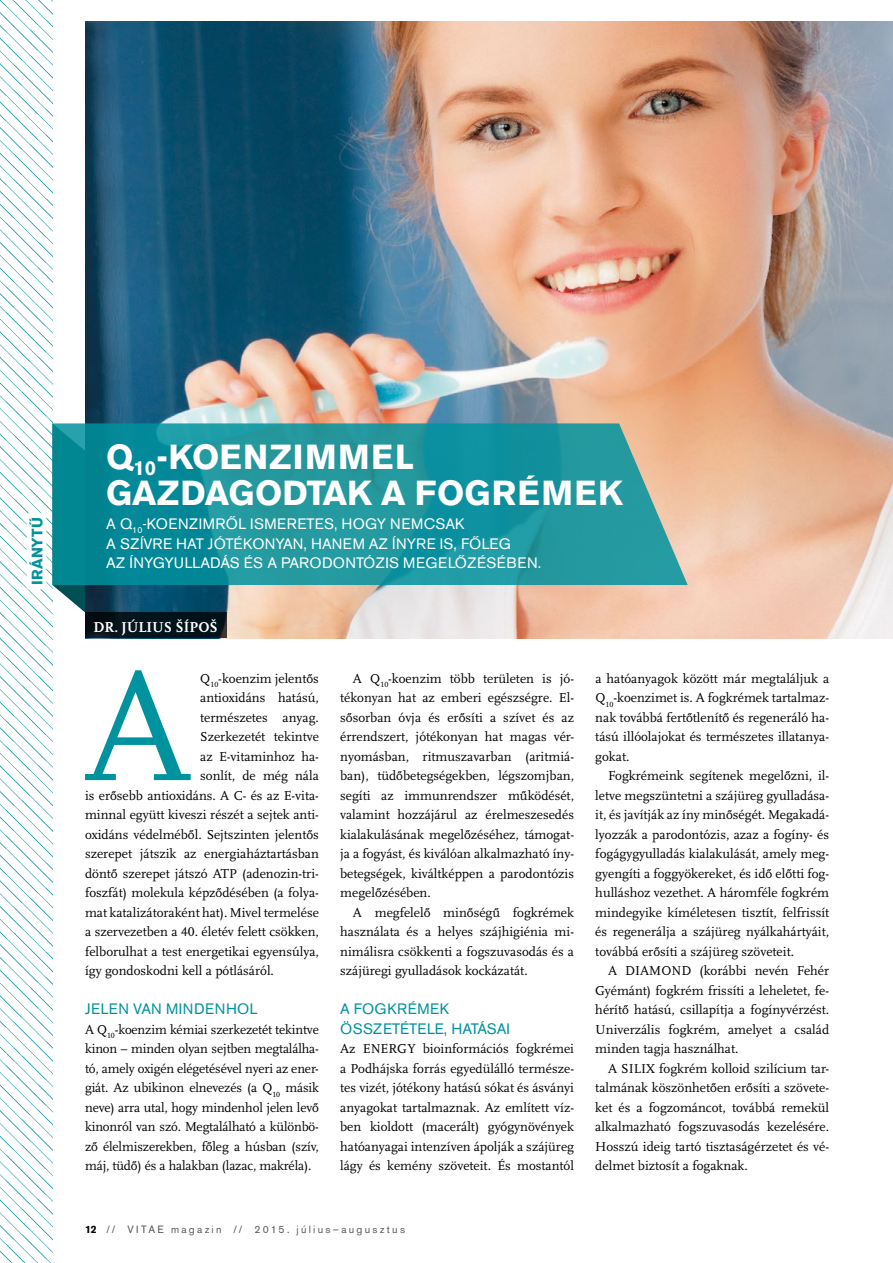
<style>
.page{position:relative;width:893px;height:1263px;background:#fff}
.page>*{position:absolute;margin:0;border:0;box-sizing:border-box;transform-origin:0 0}
.t1{font:161.25px "Scala CELF";color:#00929e}
.t2{font:700 34.5px/36px "Akzidenz Grotesk BECE";letter-spacing:.03em;color:#fff}
.t3{font:15px/19.5px "Akzidenz Grotesk BECE";letter-spacing:.02em;color:#fff}
.t4{font:15px/19.5px "Akzidenz Grotesk BECE";letter-spacing:.02em;color:#00929e}
.t5{font:15px "Akzidenz Grotesk BECE";letter-spacing:.04em;color:#00929e}
.t6{font:700 15px "Scala CELF";color:#fff}
.t7{font:700 15px "Akzidenz Grotesk BECE";color:#00929e}
.t8{font:13.5px/19.5px "Scala CELF";color:#000;text-align:justify}
.t9{font:10.5px "Akzidenz Grotesk BECE";letter-spacing:.22em;color:#575756}
.s1{font-weight:700;color:#000}
</style>
<div class="page">
<img style="left:0;top:0;width:52px;height:1263px">
<img style="left:85px;top:21px;width:808px;height:617px">
<div style="left:27px;top:513px;width:19px;height:76px;background:#fff"></div>
<div style="left:85px;top:612px;width:141px;height:26px;background:#00131b"></div>
<svg style="left:52px;top:585px;width:33px;height:27px"></svg>
<svg style="left:52px;top:423px;width:636px;height:162px;background:#23959c"></svg>
<p class="t7" style="left:29px;top:585px;width:69px;rotate:-90deg">IRÁNYTŰ</p>
<h2 class="t2" style="left:106px;top:440px;width:518px">Q<sub>10</sub>-KOENZIMMEL<br>GAZDAGODTAK A FOGRÉMEK</h2>
<p class="t3" style="left:106px;top:514px;width:436px">A Q<sub>10</sub>-KOENZIMRŐL ISMERETES, HOGY NEMCSAK<br>A SZÍVRE HAT JÓTÉKONYAN, HANEM AZ ÍNYRE IS, FŐLEG<br>AZ ÍNYGYULLADÁS ÉS A PARODONTÓZIS MEGELŐZÉSÉBEN.</p>
<p class="t6" style="left:94px;top:618px;width:126px">DR. JÚLIUS ŠÍPOŠ</p>
<h1 class="t1" style="left:84px;top:631px;width:110px">A</h1>
<p class="t8" style="left:200px;top:668px;width:120px">Q<sub>10</sub>-koenzim jelentős</p>
<p class="t8" style="left:200px;top:688px;width:120px">antioxidáns hatású,</p>
<p class="t8" style="left:200px;top:707px;width:120px">természetes anyag.</p>
<p class="t8" style="left:200px;top:727px;width:120px">Szerkezetét tekintve</p>
<p class="t8" style="left:200px;top:746px;width:120px">az E-vitaminhoz ha-</p>
<p class="t8" style="left:200px;top:766px;width:120px">sonlít, de még nála</p>
<p class="t8" style="left:85px;top:785px;width:235px">is erősebb antioxidáns. A C- és az E-vita-</p>
<p class="t8" style="left:85px;top:805px;width:235px">minnal együtt kiveszi részét a sejtek anti-</p>
<p class="t8" style="left:85px;top:824px;width:235px">oxidáns védelméből. Sejtszinten jelentős</p>
<p class="t8" style="left:85px;top:844px;width:235px">szerepet játszik az energiaháztartásban</p>
<p class="t8" style="left:85px;top:863px;width:235px">döntő szerepet játszó ATP (adenozin-tri-</p>
<p class="t8" style="left:85px;top:883px;width:235px">foszfát) molekula képződésében (a folya-</p>
<p class="t8" style="left:85px;top:902px;width:235px">mat katalizátoraként hat). Mivel termelése</p>
<p class="t8" style="left:85px;top:922px;width:235px">a szervezetben a 40. életév felett csökken,</p>
<p class="t8" style="left:85px;top:941px;width:235px">felborulhat a test energetikai egyensúlya,</p>
<p class="t8" style="left:85px;top:961px;width:190px">így gondoskodni kell a pótlásáról.</p>
<p class="t5" style="left:85px;top:1000px;width:174px">JELEN VAN MINDENHOL</p>
<p class="t8" style="left:85px;top:1019px;width:235px">A Q<sub>10</sub>-koenzim kémiai szerkezetét tekintve kinon – minden olyan sejtben megtalálha&shy;tó, amely oxigén elégetésével nyeri az ener&shy;giát. Az ubikinon elnevezés (a Q<sub>10</sub> másik neve) arra utal, hogy mindenhol jelen levő kinonról van szó. Megtalálható a különbö&shy;ző élelmiszerekben, főleg a húsban (szív, máj, tüdő) és a halakban (lazac, makréla).</p>
<p class="t8" style="left:340px;top:668px;width:235px;text-indent:13px">A Q<sub>10</sub>-koenzim több területen is jó&shy;tékonyan hat az emberi egészségre. El&shy;sősorban óvja és erősíti a szívet és az érrendszert, jótékonyan hat magas vér&shy;nyomásban, ritmuszavarban (aritmiá&shy;ban), tüdőbetegségekben, légszomjban, segíti az immunrendszer működését, valamint hozzájárul az érelmeszesedés kialakulásának megelőzéséhez, támogat&shy;ja a fogyást, és kiválóan alkalmazható íny&shy;betegségek, kiváltképpen a parodontózis megelőzésében.</p>
<p class="t8" style="left:340px;top:902px;width:235px;text-indent:13px">A megfelelő minőségű fogkrémek használata és a helyes szájhigiénia mi&shy;nimálisra csökkenti a fogszuvasodás és a szájüregi gyulladások kockázatát.</p>
<p class="t4" style="left:340px;top:999px;width:171px">A FOGKRÉMEK<br>ÖSSZETÉTELE, HATÁSAI</p>
<p class="t8" style="left:340px;top:1039px;width:235px">Az ENERGY bioinformációs fogkrémei a Podhájska forrás egyedülálló természe&shy;tes vizét, jótékony hatású sókat és ásványi anyagokat tartalmaznak. Az említett víz&shy;ben kioldott (macerált) gyógynövények hatóanyagai intenzíven ápolják a szájüreg lágy és kemény szöveteit. És mostantól</p>
<p class="t9" style="left:85px;top:1223px;width:322px"><span class="s1">12</span> // VITAE magazin // 2015. július–augusztus</p>
<p class="t8" style="left:595px;top:668px;width:235px">a hatóanyagok között már megtaláljuk a Q<sub>10</sub>-koenzimet is. A fogkrémek tartalmaz&shy;nak továbbá fertőtlenítő és regeneráló ha&shy;tású illóolajokat és természetes illatanya&shy;gokat.</p>
<p class="t8" style="left:595px;top:766px;width:235px;text-indent:13px">Fogkrémeink segítenek megelőzni, il&shy;letve megszüntetni a szájüreg gyulladása&shy;it, és javítják az íny minőségét. Megakadá&shy;lyozzák a parodontózis, azaz a fogíny- és fogágygyulladás kialakulását, amely meg&shy;gyengíti a foggyökereket, és idő előtti fog&shy;hulláshoz vezethet. A háromféle fogkrém mindegyike kíméletesen tisztít, felfrissít és regenerálja a szájüreg nyálkahártyáit, továbbá erősíti a szájüreg szöveteit.</p>
<p class="t8" style="left:595px;top:961px;width:235px;text-indent:13px">A DIAMOND (korábbi nevén Fehér Gyémánt) fogkrém frissíti a leheletet, fe&shy;hérítő hatású, csillapítja a fogínyvérzést.<br>Univerzális fogkrém, amelyet a család minden tagja használhat.</p>
<p class="t8" style="left:595px;top:1058px;width:235px;text-indent:13px">A SILIX fogkrém kolloid szilícium tar&shy;talmának köszönhetően erősíti a szövete&shy;ket és a fogzománcot, továbbá remekül alkalmazható fogszuvasodás kezelésére.<br>Hosszú ideig tartó tisztaságérzetet és vé&shy;delmet biztosít a fogaknak.</p>
</div>
